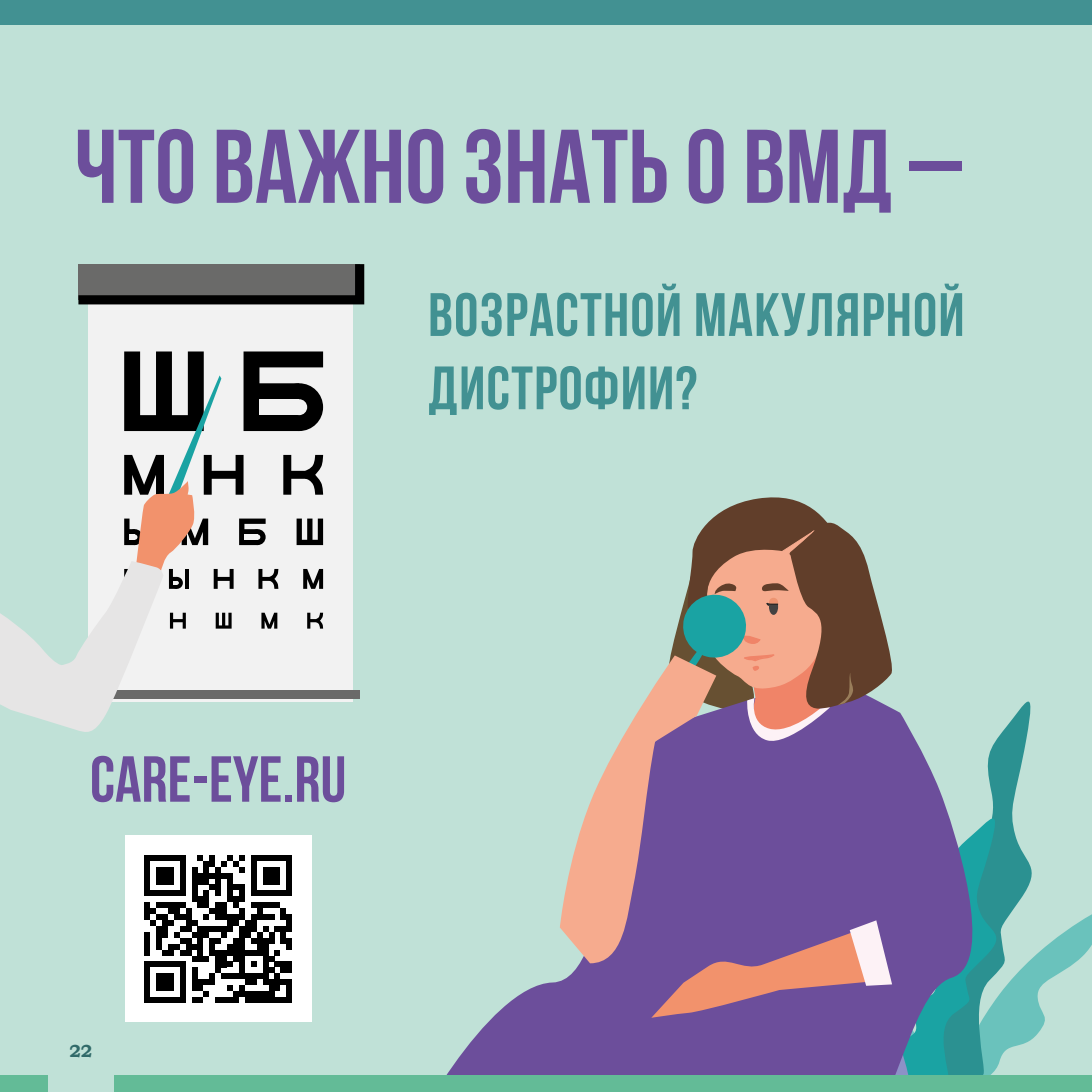
<style>
.page{position:relative;width:1092px;height:1092px;background:#fff}
.page>*{position:absolute;margin:0;border:0;box-sizing:border-box;transform-origin:0 0}
.t1{font:700 104.3px "Bebas Neue";color:#6c4e9b}
.t2{font:700 64.75px "Bebas Neue";color:#6c4e9b}
.t3{font:700 61.07px/73.3px "Bebas Neue";letter-spacing:.02em;color:#429192}
.t4{font:700 17.5px "Bookman Old Style";color:#306a69}
</style>
<div class="page">
<div style="left:0;top:0;width:1091px;height:1091px;background:#c0e1d7"></div>
<svg style="left:447px;top:963px;width:204px;height:111px;fill:#6c4e9b"></svg>
<svg style="left:560px;top:691px;width:91px;height:272px;fill:#f6ab8e"></svg>
<svg style="left:651px;top:497px;width:440px;height:577px"></svg>
<div style="left:88px;top:269px;width:265px;height:432px;background:#f2f2f2"></div>
<div style="left:78px;top:690px;width:281px;height:9px;background:#6a6a69"></div>
<svg style="left:0;top:351px;width:323px;height:381px"></svg>
<svg style="left:78px;top:264px;width:287px;height:41px;background:#515151"></svg>
<div style="left:125px;top:835px;width:186px;height:186px;background:#fff"></div>
<div style="left:144px;top:854px;width:6px;height:36px;background:#000"></div>
<div style="left:144px;top:902px;width:6px;height:18px;background:#000"></div>
<div style="left:144px;top:931px;width:6px;height:24px;background:#000"></div>
<div style="left:144px;top:961px;width:6px;height:12px;background:#000"></div>
<div style="left:144px;top:973px;width:6px;height:18px;background:#000"></div>
<div style="left:144px;top:991px;width:6px;height:11px;background:#000"></div>
<div style="left:156px;top:866px;width:6px;height:18px;background:#000"></div>
<div style="left:162px;top:866px;width:6px;height:18px;background:#000"></div>
<div style="left:168px;top:866px;width:6px;height:18px;background:#000"></div>
<svg style="left:150px;top:855px;width:30px;height:5px"></svg>
<div style="left:180px;top:854px;width:6px;height:36px;background:#000"></div>
<svg style="left:144px;top:890px;width:42px;height:6px"></svg>
<div style="left:191px;top:866px;width:6px;height:24px;background:#000"></div>
<div style="left:191px;top:890px;width:6px;height:12px;background:#000"></div>
<svg style="left:197px;top:855px;width:6px;height:5px"></svg>
<div style="left:197px;top:872px;width:6px;height:12px;background:#000"></div>
<div style="left:197px;top:896px;width:6px;height:12px;background:#000"></div>
<div style="left:203px;top:860px;width:6px;height:24px;background:#000"></div>
<div style="left:203px;top:890px;width:6px;height:18px;background:#000"></div>
<div style="left:209px;top:854px;width:6px;height:12px;background:#000"></div>
<svg style="left:209px;top:873px;width:6px;height:5px"></svg>
<div style="left:215px;top:866px;width:6px;height:24px;background:#000"></div>
<svg style="left:209px;top:884px;width:12px;height:12px"></svg>
<div style="left:227px;top:872px;width:6px;height:18px;background:#000"></div>
<div style="left:227px;top:890px;width:6px;height:12px;background:#000"></div>
<div style="left:233px;top:896px;width:6px;height:12px;background:#000"></div>
<svg style="left:221px;top:855px;width:24px;height:23px"></svg>
<svg style="left:233px;top:884px;width:12px;height:6px"></svg>
<div style="left:239px;top:890px;width:6px;height:12px;background:#000"></div>
<div style="left:251px;top:854px;width:6px;height:36px;background:#000"></div>
<div style="left:262px;top:866px;width:6px;height:18px;background:#000"></div>
<div style="left:268px;top:866px;width:6px;height:18px;background:#000"></div>
<div style="left:274px;top:866px;width:6px;height:18px;background:#000"></div>
<svg style="left:257px;top:855px;width:29px;height:5px"></svg>
<div style="left:286px;top:854px;width:6px;height:36px;background:#000"></div>
<svg style="left:251px;top:890px;width:41px;height:6px"></svg>
<svg style="left:150px;top:902px;width:142px;height:100px"></svg>
<div style="left:286px;top:920px;width:6px;height:11px;background:#000"></div>
<div style="left:286px;top:937px;width:6px;height:12px;background:#000"></div>
<div style="left:286px;top:961px;width:6px;height:12px;background:#000"></div>
<div style="left:286px;top:979px;width:6px;height:12px;background:#000"></div>
<div style="left:286px;top:991px;width:6px;height:11px;background:#000"></div>
<div style="left:0;top:0;width:1091px;height:25px;background:#429192"></div>
<svg style="left:47px;top:1075px;width:68px;height:16px"></svg>
<div style="left:0;top:1074px;width:47px;height:17px;background:#63bb97"></div>
<div style="left:115px;top:1074px;width:976px;height:17px;background:#63bb97"></div>
<h1 class="t1" style="left:74px;top:109px;width:888px">ЧТО ВАЖНО ЗНАТЬ О ВМД –</h1>
<p class="t3" style="left:428px;top:277px;width:538px">ВОЗРАСТНОЙ МАКУЛЯРНОЙ<br>ДИСТРОФИИ?</p>
<p class="t2" style="left:90px;top:743px;width:258px">CARE-EYE.RU</p>
<p class="t4" style="left:69px;top:1037px;width:25px">22</p>
</div>
